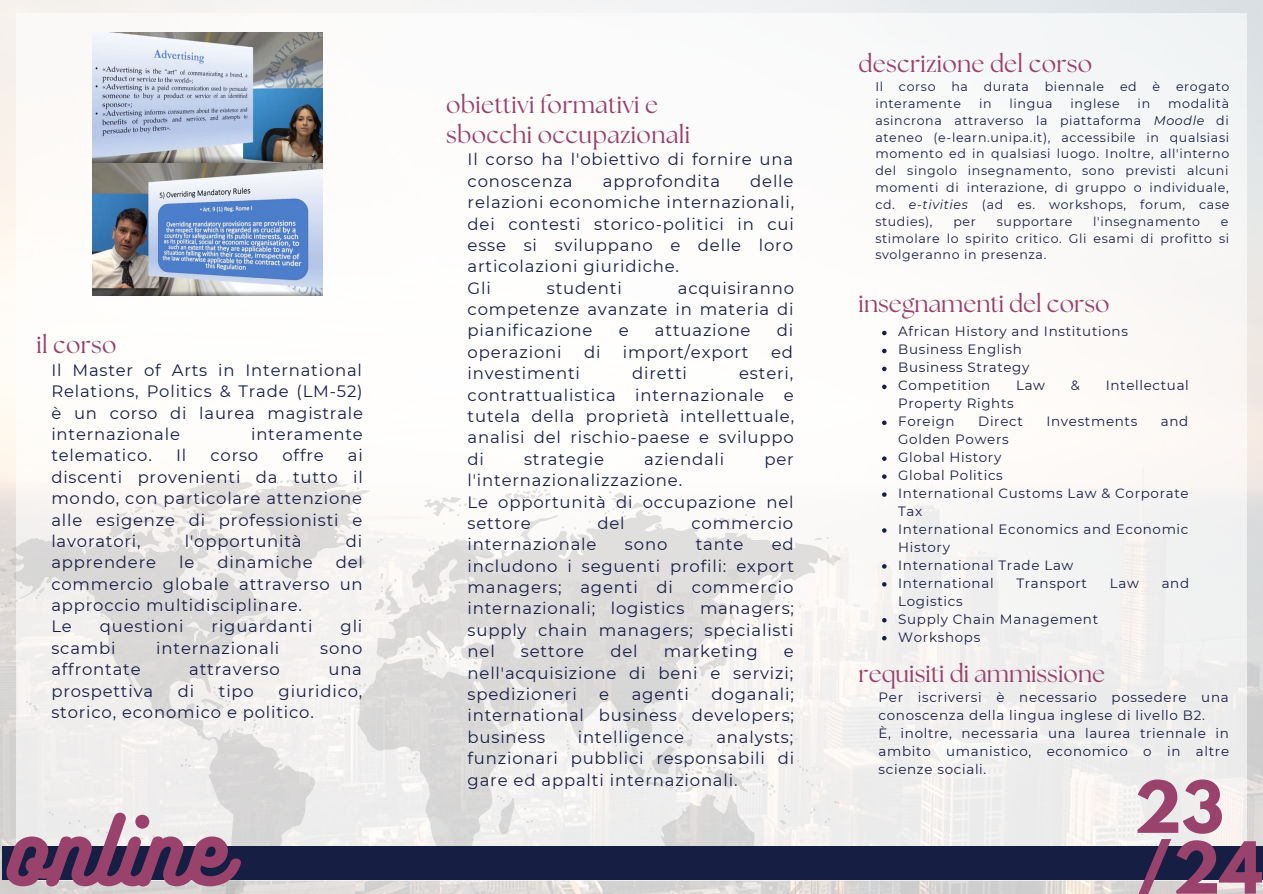
<style>
.page{position:relative;width:1263px;height:894px;background:#fff}
.page>*{position:absolute;margin:0;border:0;box-sizing:border-box;transform-origin:0 0}
.t1{font:84.75px "Bukhari Script";color:#99426b}
.t2{font:700 63.45px "League Spartan";color:#99426b}
.t3{font:24.15px/29.2px "The Seasons";letter-spacing:.01em;color:#99426b}
.t4{font:24px "The Seasons";letter-spacing:.01em;color:#99426b}
.t5{font:16.5px/21.3px "Montserrat";letter-spacing:.05em;color:#161e44;text-align:justify}
.t6{font:13.5px/18px "Montserrat";letter-spacing:.05em;color:#161e44}
.t7{font:12.6px/16.8px "Montserrat";letter-spacing:.05em;color:#161e44;text-align:justify}
.s1{font-style:italic}
</style>
<div class="page">
<img style="left:0;top:0;width:1263px;height:893px">
<div style="left:17px;top:13px;width:1230px;height:867px;background:#fff"></div>
<svg style="left:0;top:478px;width:841px;height:415px"></svg>
<svg style="left:882px;top:330px;width:4px;height:5px"></svg>
<svg style="left:882px;top:348px;width:4px;height:5px"></svg>
<svg style="left:882px;top:366px;width:4px;height:5px"></svg>
<svg style="left:882px;top:384px;width:4px;height:5px"></svg>
<svg style="left:882px;top:420px;width:4px;height:5px"></svg>
<svg style="left:882px;top:456px;width:4px;height:5px"></svg>
<svg style="left:882px;top:474px;width:4px;height:4px"></svg>
<svg style="left:882px;top:492px;width:4px;height:4px"></svg>
<svg style="left:882px;top:528px;width:4px;height:4px"></svg>
<svg style="left:882px;top:564px;width:4px;height:4px"></svg>
<svg style="left:882px;top:582px;width:4px;height:4px"></svg>
<svg style="left:882px;top:617px;width:4px;height:5px"></svg>
<svg style="left:882px;top:635px;width:4px;height:5px"></svg>
<div style="left:2px;top:846px;width:1260px;height:33px;background:#161e44"></div>
<img style="left:93px;top:32px;width:229px;height:263px">
<h3 class="t4" style="left:36px;top:333px;width:82px">il corso</h3>
<p class="t5" style="left:51px;top:359px;width:313px">Il Master of Arts in International Relations, Politics &amp; Trade (LM-52) è un corso di laurea magistrale internazionale</p>
<p class="t5" style="left:251px;top:423px;width:113px">interamente</p>
<p class="t5" style="left:51px;top:444px;width:102px">telematico.</p>
<p class="t5" style="left:176px;top:444px;width:12px">Il</p>
<p class="t5" style="left:210px;top:444px;width:49px">corso</p>
<p class="t5" style="left:282px;top:444px;width:43px">offre</p>
<p class="t5" style="left:51px;top:444px;width:313px;text-indent:297px">ai discenti provenienti da tutto il mondo, con particolare attenzione alle esigenze di professionisti e lavoratori,</p>
<p class="t5" style="left:185px;top:530px;width:118px">l'opportunità</p>
<p class="t5" style="left:346px;top:530px;width:18px">di</p>
<p class="t5" style="left:51px;top:551px;width:313px;text-align:left;text-indent:284px">del commercio globale attraverso un approccio multidisciplinare.<br>Le</p>
<p class="t5" style="left:51px;top:551px;width:106px">apprendere</p>
<p class="t5" style="left:179px;top:551px;width:17px">le</p>
<p class="t5" style="left:218px;top:551px;width:97px">dinamiche</p>
<p class="t5" style="left:100px;top:615px;width:85px">questioni</p>
<p class="t5" style="left:212px;top:615px;width:102px">riguardanti</p>
<p class="t5" style="left:341px;top:615px;width:23px">gli</p>
<p class="t5" style="left:51px;top:637px;width:66px">scambi</p>
<p class="t5" style="left:156px;top:637px;width:125px">internazionali</p>
<p class="t5" style="left:320px;top:637px;width:44px">sono</p>
<p class="t5" style="left:51px;top:658px;width:91px">affrontate</p>
<p class="t5" style="left:189px;top:658px;width:92px">attraverso</p>
<p class="t5" style="left:328px;top:658px;width:35px">una</p>
<p class="t5" style="left:51px;top:679px;width:103px">prospettiva</p>
<p class="t5" style="left:178px;top:679px;width:18px">di</p>
<p class="t5" style="left:219px;top:679px;width:37px">tipo</p>
<p class="t5" style="left:51px;top:679px;width:312px;text-indent:227px">giuridico, storico, economico e politico.</p>
<h1 class="t1" style="left:7px;top:795px;width:222px">online</h1>
<h3 class="t3" style="left:446px;top:92px;width:245px">obiettivi formativi e sbocchi occupazionali</h3>
<p class="t5" style="left:468px;top:149px;width:327px">Il corso ha l'obiettivo di fornire una conoscenza</p>
<p class="t5" style="left:603px;top:170px;width:119px">approfondita</p>
<p class="t5" style="left:468px;top:170px;width:328px;text-align:left;text-indent:283px">delle relazioni economiche internazionali, dei contesti storico-politici in cui esse si sviluppano e delle loro articolazioni giuridiche.<br>Gli</p>
<p class="t5" style="left:468px;top:277px;width:328px;text-indent:210px">acquisiranno competenze avanzate in materia di pianificazione</p>
<p class="t5" style="left:547px;top:277px;width:77px">studenti</p>
<p class="t5" style="left:619px;top:320px;width:11px">e</p>
<p class="t5" style="left:655px;top:320px;width:97px">attuazione</p>
<p class="t5" style="left:777px;top:320px;width:18px">di</p>
<p class="t5" style="left:468px;top:341px;width:96px">operazioni</p>
<p class="t5" style="left:584px;top:341px;width:18px">di</p>
<p class="t5" style="left:623px;top:341px;width:127px">import/export</p>
<p class="t5" style="left:771px;top:341px;width:23px">ed</p>
<p class="t5" style="left:468px;top:362px;width:114px">investimenti</p>
<p class="t5" style="left:632px;top:362px;width:56px">diretti</p>
<p class="t5" style="left:468px;top:362px;width:328px;text-indent:272px">esteri, contrattualistica internazionale e tutela della proprietà intellettuale, analisi del rischio-paese e sviluppo di</p>
<p class="t5" style="left:524px;top:448px;width:82px">strategie</p>
<p class="t5" style="left:644px;top:448px;width:82px">aziendali</p>
<p class="t5" style="left:764px;top:448px;width:31px">per</p>
<p class="t5" style="left:468px;top:469px;width:327px;text-align:left">l'internazionalizzazione.<br>Le opportunità di occupazione nel settore</p>
<p class="t5" style="left:597px;top:512px;width:29px">del</p>
<p class="t5" style="left:691px;top:512px;width:103px">commercio</p>
<p class="t5" style="left:468px;top:533px;width:328px;text-indent:304px">ed includono i seguenti profili: export managers; agenti di commercio internazionali; logistics managers; supply chain managers; specialisti nel</p>
<p class="t5" style="left:468px;top:533px;width:130px">internazionale</p>
<p class="t5" style="left:625px;top:533px;width:44px">sono</p>
<p class="t5" style="left:696px;top:533px;width:49px">tante</p>
<p class="t5" style="left:521px;top:640px;width:65px">settore</p>
<p class="t5" style="left:610px;top:640px;width:29px">del</p>
<p class="t5" style="left:664px;top:640px;width:95px">marketing</p>
<p class="t5" style="left:468px;top:640px;width:328px;text-indent:316px">e nell'acquisizione di beni e servizi; spedizioneri</p>
<p class="t5" style="left:468px;top:683px;width:328px;text-indent:244px">doganali; international business developers; business</p>
<p class="t5" style="left:599px;top:683px;width:11px">e</p>
<p class="t5" style="left:632px;top:683px;width:59px">agenti</p>
<p class="t5" style="left:468px;top:726px;width:328px;text-indent:249px">analysts; funzionari pubblici responsabili di gare ed appalti internazionali.</p>
<p class="t5" style="left:578px;top:726px;width:108px">intelligence</p>
<h3 class="t3" style="left:859px;top:51px;width:235px">descrizione del corso</h3>
<p class="t7" style="left:875px;top:78px;width:9px">Il</p>
<p class="t7" style="left:899px;top:78px;width:38px">corso</p>
<p class="t7" style="left:951px;top:78px;width:18px">ha</p>
<p class="t7" style="left:984px;top:78px;width:47px">durata</p>
<p class="t7" style="left:1045px;top:78px;width:61px">biennale</p>
<p class="t7" style="left:1120px;top:78px;width:18px">ed</p>
<p class="t7" style="left:1153px;top:78px;width:9px">è</p>
<p class="t7" style="left:1176px;top:78px;width:55px">erogato</p>
<p class="t7" style="left:875px;top:95px;width:87px">interamente</p>
<p class="t7" style="left:979px;top:95px;width:14px">in</p>
<p class="t7" style="left:1009px;top:95px;width:45px">lingua</p>
<p class="t7" style="left:1070px;top:95px;width:51px">inglese</p>
<p class="t7" style="left:1138px;top:95px;width:14px">in</p>
<p class="t7" style="left:875px;top:95px;width:356px;text-indent:293px">modalità asincrona attraverso la piattaforma <span class="s1">Moodle</span> di ateneo (e-learn.unipa.it), accessibile in qualsiasi momento ed in qualsiasi luogo. Inoltre, all'interno del singolo insegnamento, sono previsti alcuni momenti di interazione, di gruppo o individuale, cd. <span class="s1">e-tivities</span> (ad es. workshops, forum, case studies),</p>
<p class="t7" style="left:953px;top:213px;width:24px">per</p>
<p class="t7" style="left:997px;top:213px;width:77px">supportare</p>
<p class="t7" style="left:1093px;top:213px;width:108px">l'insegnamento</p>
<p class="t7" style="left:875px;top:213px;width:355px;text-indent:346px">e stimolare lo spirito critico. Gli esami di profitto si svolgeranno in presenza.</p>
<h3 class="t3" style="left:859px;top:290px;width:253px">insegnamenti del corso</h3>
<p class="t6" style="left:898px;top:322px;width:231px">African History and Institutions<br>Business English<br>Business Strategy<br>Competition</p>
<p class="t6" style="left:1016px;top:376px;width:31px">Law</p>
<p class="t6" style="left:1071px;top:376px;width:11px">&amp;</p>
<p class="t6" style="left:1106px;top:376px;width:85px">Intellectual</p>
<p class="t6" style="left:898px;top:394px;width:117px">Property Rights<br>Foreign</p>
<p class="t6" style="left:978px;top:412px;width:46px">Direct</p>
<p class="t6" style="left:1046px;top:412px;width:92px">Investments</p>
<p class="t6" style="left:1161px;top:412px;width:29px">and</p>
<p class="t6" style="left:898px;top:430px;width:292px">Golden Powers<br>Global History<br>Global Politics<br>International Customs Law &amp; Corporate<br>Tax<br>International Economics and Economic<br>History<br>International Trade Law<br>International</p>
<p class="t6" style="left:1016px;top:573px;width:72px">Transport</p>
<p class="t6" style="left:1110px;top:573px;width:31px">Law</p>
<p class="t6" style="left:1162px;top:573px;width:29px">and</p>
<p class="t6" style="left:898px;top:591px;width:201px">Logistics<br>Supply Chain Management<br>Workshops</p>
<h3 class="t3" style="left:859px;top:660px;width:248px">requisiti di ammissione</h3>
<p class="t6" style="left:878px;top:687px;width:352px">Per iscriversi è necessario possedere una conoscenza della lingua inglese di livello B2.<br>È, inoltre, necessaria una laurea triennale in ambito umanistico, economico o in altre scienze sociali.</p>
<h2 class="t2" style="left:1134px;top:775px;width:91px">23</h2>
<h2 class="t2" style="left:1134px;top:836px;width:130px">/24</h2>
</div>
